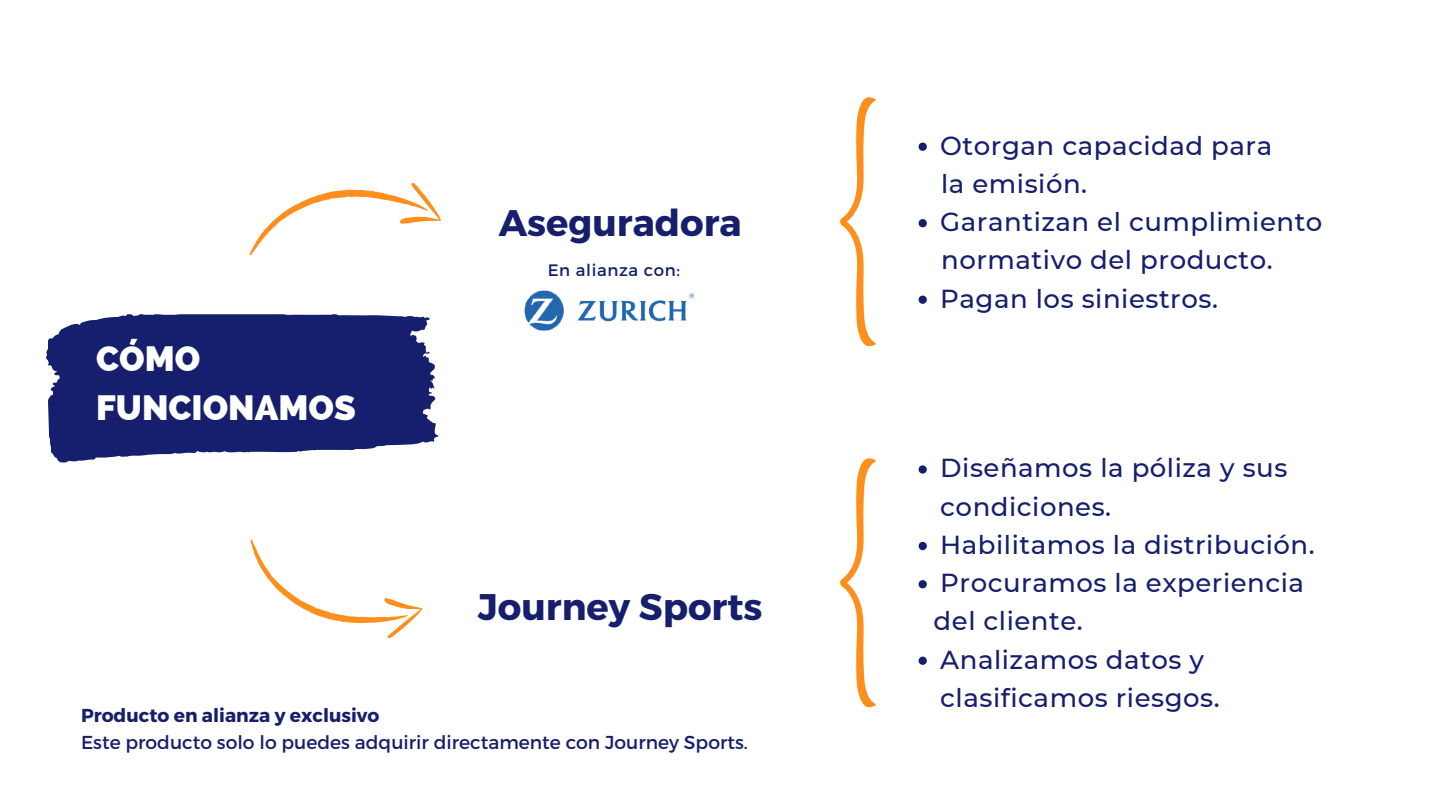
<style>
.page{position:relative;width:1440px;height:810px;background:#fff}
.page>*{position:absolute;margin:0;border:0;box-sizing:border-box;transform-origin:0 0}
.t1{font:700 37px "Montserrat";color:#151f6d}
.t2{font:800 35.2px/48.8px "Raleway";color:#fff}
.t3{font:500 26px/38.2px "Montserrat";letter-spacing:.02em;color:#151f6d}
.t4{font:18.7px "Montserrat";color:#151f6d}
.t5{font:700 18.7px "Montserrat";color:#151f6d}
.t6{font:16.6px "Montserrat";letter-spacing:.04em;color:#151f6d}
</style>
<div class="page">
<svg style="left:249px;top:183px;width:193px;height:73px"></svg>
<svg style="left:250px;top:539px;width:173px;height:100px"></svg>
<svg style="left:840px;top:458px;width:36px;height:249px"></svg>
<svg style="left:840px;top:97px;width:36px;height:249px"></svg>
<svg style="left:919px;top:143px;width:8px;height:8px"></svg>
<svg style="left:919px;top:219px;width:8px;height:8px"></svg>
<svg style="left:919px;top:296px;width:8px;height:8px"></svg>
<svg style="left:919px;top:465px;width:8px;height:9px"></svg>
<svg style="left:919px;top:542px;width:8px;height:8px"></svg>
<svg style="left:919px;top:580px;width:8px;height:8px"></svg>
<svg style="left:919px;top:657px;width:8px;height:8px"></svg>
<img style="left:524px;top:290px;width:170px;height:41px">
<svg style="left:46px;top:314px;width:392px;height:149px;background:#323a7f"></svg>
<h1 class="t1" style="left:499px;top:199px;width:245px">Aseguradora</h1>
<h2 class="t2" style="left:96px;top:334px;width:261px">CÓMO<br>FUNCIONAMOS</h2>
<p class="t6" style="left:548px;top:259px;width:134px">En alianza con:</p>
<h1 class="t1" style="left:478px;top:582px;width:286px">Journey Sports</h1>
<p class="t5" style="left:81px;top:703px;width:300px">Producto en alianza y exclusivo</p>
<p class="t4" style="left:81px;top:731px;width:668px">Este producto solo lo puedes adquirir directamente con Journey Sports.</p>
<p class="t3" style="left:940px;top:126px;width:384px">Otorgan capacidad para<br>la emisión.<br>Garantizan el cumplimiento normativo del producto.<br>Pagan los siniestros.</p>
<p class="t3" style="left:934px;top:449px;width:383px">Diseñamos la póliza y sus condiciones.<br>Habilitamos la distribución.<br>Procuramos la experiencia del cliente.<br>Analizamos datos y clasificamos riesgos.</p>
</div>
